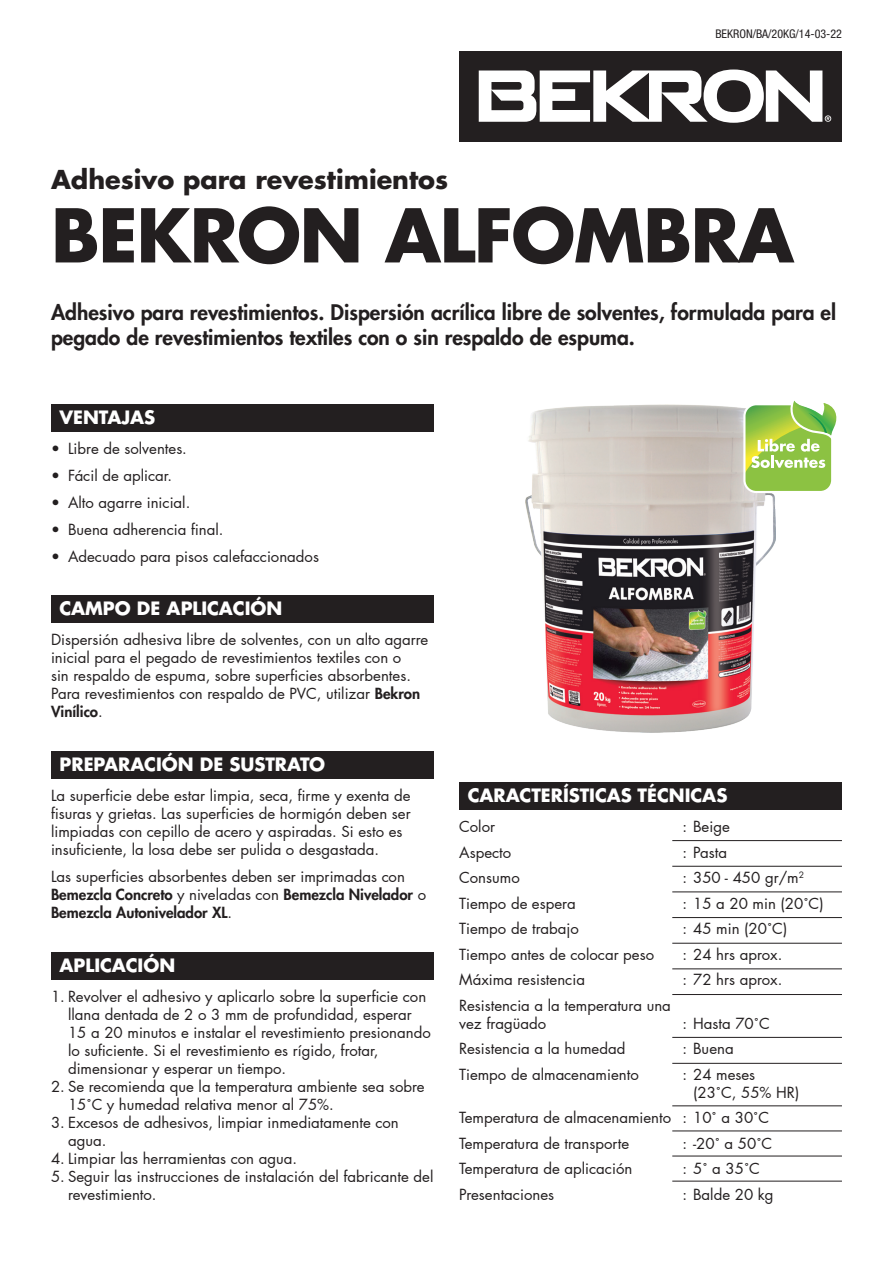
<style>
.page{position:relative;width:893px;height:1263px;background:#fff}
.page>*{position:absolute;margin:0;border:0;box-sizing:border-box;transform-origin:0 0}
.t1{font:700 72px "Futura LT Pro";letter-spacing:-.02em;color:#231f20}
.t2{font:700 25.5px "Futura LT Pro";color:#231f20}
.t3{font:800 21px/25.2px "Futura LT Pro";color:#231f20}
.t4{font:700 18px "Futura LT Pro";color:#fff}
.t5{font:15px/18px "Futura LT Pro";color:#231f20}
.t6{font:condensed 12px "Helvetica Neue LT Std";color:#231f20}
.s1{font-weight:800}
</style>
<div class="page">
<div style="left:459px;top:51px;width:383px;height:90px;background:#231f20"></div>
<svg style="left:479px;top:70px;width:352px;height:53px"></svg>
<div style="left:51px;top:404px;width:383px;height:28px;background:#231f20"></div>
<div style="left:51px;top:595px;width:383px;height:27px;background:#231f20"></div>
<div style="left:51px;top:751px;width:383px;height:27px;background:#231f20"></div>
<div style="left:459px;top:782px;width:383px;height:28px;background:#231f20"></div>
<hr style="left:672px;top:840px;width:170px;height:1px;background:#231f20">
<hr style="left:672px;top:866px;width:170px;height:1px;background:#231f20">
<hr style="left:672px;top:891px;width:170px;height:1px;background:#231f20">
<hr style="left:672px;top:917px;width:170px;height:1px;background:#231f20">
<hr style="left:672px;top:943px;width:170px;height:1px;background:#231f20">
<hr style="left:672px;top:968px;width:170px;height:1px;background:#231f20">
<hr style="left:672px;top:994px;width:170px;height:1px;background:#231f20">
<hr style="left:672px;top:1037px;width:170px;height:1px;background:#231f20">
<hr style="left:672px;top:1063px;width:170px;height:1px;background:#231f20">
<hr style="left:672px;top:1105px;width:170px;height:1px;background:#231f20">
<hr style="left:672px;top:1130px;width:170px;height:1px;background:#231f20">
<hr style="left:672px;top:1156px;width:170px;height:1px;background:#231f20">
<hr style="left:672px;top:1181px;width:170px;height:1px;background:#231f20">
<div style="left:51px;top:952px;width:383px;height:27px;background:#231f20"></div>
<img style="left:525px;top:404px;width:251px;height:328px">
<svg style="left:743px;top:400px;width:94px;height:94px"></svg>
<p class="t2" style="left:51px;top:160px;width:399px">Adhesivo para revestimientos</p>
<p class="t6" style="left:715px;top:27px;width:128px">BEKRON/BA/20KG/14-03-22</p>
<p class="t1" style="left:51px;top:180px;width:745px">BEKRON ALFOMBRA</p>
<p class="t3" style="left:51px;top:299px;width:787px">Adhesivo para revestimientos. Dispersión acrílica libre de solventes, formulada para el pegado de revestimientos textiles con o sin respaldo de espuma.</p>
<p class="t4" style="left:60px;top:404px;width:97px">VENTAJAS</p>
<p class="t5" style="left:51px;top:439px;width:137px">• Libre de solventes.</p>
<p class="t5" style="left:51px;top:466px;width:123px">• Fácil de aplicar.</p>
<p class="t5" style="left:51px;top:493px;width:141px">• Alto agarre inicial.</p>
<p class="t5" style="left:51px;top:520px;width:174px">• Buena adherencia final.</p>
<p class="t5" style="left:51px;top:547px;width:270px">• Adecuado para pisos calefaccionados</p>
<p class="t4" style="left:60px;top:594px;width:224px">CAMPO DE APLICACIÓN</p>
<p class="t5" style="left:51px;top:630px;width:379px">Dispersión adhesiva libre de solventes, con un alto agarre inicial para el pegado de revestimientos textiles con o<br>sin respaldo de espuma, sobre superficies absorbentes.<br>Para revestimientos con respaldo de PVC, utilizar <span class="s1">Bekron Vinílico</span>.</p>
<p class="t4" style="left:60px;top:750px;width:267px">PREPARACIÓN DE SUSTRATO</p>
<p class="t5" style="left:51px;top:786px;width:361px">La superficie debe estar limpia, seca, firme y exenta de fisuras y grietas. Las superficies de hormigón deben ser limpiadas con cepillo de acero y aspiradas. Si esto es insuficiente, la losa debe ser pulida o desgastada.</p>
<p class="t5" style="left:51px;top:867px;width:377px">Las superficies absorbentes deben ser imprimadas con<br><span class="s1">Bemezcla Concreto</span> y niveladas con <span class="s1">Bemezcla Nivelador</span> o<br><span class="s1">Bemezcla Autonivelador XL</span>.</p>
<p class="t4" style="left:60px;top:951px;width:117px">APLICACIÓN</p>
<p class="t5" style="left:68px;top:987px;width:364px;text-indent:-17px">1. Revolver el adhesivo y aplicarlo sobre la superficie con llana dentada de 2 o 3 mm de profundidad, esperar 15 a 20 minutos e instalar el revestimiento presionando lo suficiente. Si el revestimiento es rígido, frotar, dimensionar y esperar un tiempo.</p>
<p class="t5" style="left:68px;top:1077px;width:358px;text-indent:-17px">2. Se recomienda que la temperatura ambiente sea sobre<br>15˚C y humedad relativa menor al 75%.</p>
<p class="t5" style="left:68px;top:1113px;width:332px;text-indent:-17px">3. Excesos de adhesivos, limpiar inmediatamente con agua.</p>
<p class="t5" style="left:51px;top:1149px;width:248px">4. Limpiar las herramientas con agua.</p>
<p class="t5" style="left:68px;top:1167px;width:367px;text-indent:-17px">5. Seguir las instrucciones de instalación del fabricante del revestimiento.</p>
<p class="t4" style="left:468px;top:782px;width:261px">CARACTERÍSTICAS TÉCNICAS</p>
<p class="t5" style="left:459px;top:818px;width:37px">Color</p>
<p class="t5" style="left:682px;top:818px;width:49px">: Beige</p>
<p class="t5" style="left:459px;top:843px;width:54px">Aspecto</p>
<p class="t5" style="left:682px;top:843px;width:46px">: Pasta</p>
<p class="t5" style="left:459px;top:869px;width:62px">Consumo</p>
<p class="t5" style="left:682px;top:869px;width:123px">: 350 - 450 gr/m<sup>2</sup></p>
<p class="t5" style="left:459px;top:894px;width:118px">Tiempo de espera</p>
<p class="t5" style="left:682px;top:894px;width:143px">: 15 a 20 min (20˚C)</p>
<p class="t5" style="left:459px;top:920px;width:121px">Tiempo de trabajo</p>
<p class="t5" style="left:682px;top:920px;width:106px">: 45 min (20˚C)</p>
<p class="t5" style="left:459px;top:945px;width:196px">Tiempo antes de colocar peso</p>
<p class="t5" style="left:682px;top:945px;width:101px">: 24 hrs aprox.</p>
<p class="t5" style="left:459px;top:971px;width:127px">Máxima resistencia</p>
<p class="t5" style="left:682px;top:971px;width:101px">: 72 hrs aprox.</p>
<p class="t5" style="left:459px;top:996px;width:213px">Resistencia a la temperatura una</p>
<p class="t5" style="left:459px;top:1014px;width:88px">vez fragüado</p>
<p class="t5" style="left:682px;top:1014px;width:89px">: Hasta 70˚C</p>
<p class="t5" style="left:459px;top:1040px;width:168px">Resistencia a la humedad</p>
<p class="t5" style="left:682px;top:1040px;width:53px">: Buena</p>
<p class="t5" style="left:459px;top:1065px;width:181px">Tiempo de almacenamiento</p>
<p class="t5" style="left:682px;top:1065px;width:74px">: 24 meses</p>
<p class="t5" style="left:693px;top:1083px;width:108px">(23˚C, 55% HR)</p>
<p class="t5" style="left:459px;top:1109px;width:311px">Temperatura de almacenamiento : 10˚ a 30˚C</p>
<p class="t5" style="left:459px;top:1134px;width:172px">Temperatura de transporte</p>
<p class="t5" style="left:682px;top:1134px;width:91px">: -20˚ a 50˚C</p>
<p class="t5" style="left:459px;top:1160px;width:175px">Temperatura de aplicación</p>
<p class="t5" style="left:682px;top:1160px;width:79px">: 5˚ a 35˚C</p>
<p class="t5" style="left:459px;top:1185px;width:96px">Presentaciones</p>
<p class="t5" style="left:682px;top:1185px;width:93px">: Balde 20 kg</p>
</div>
